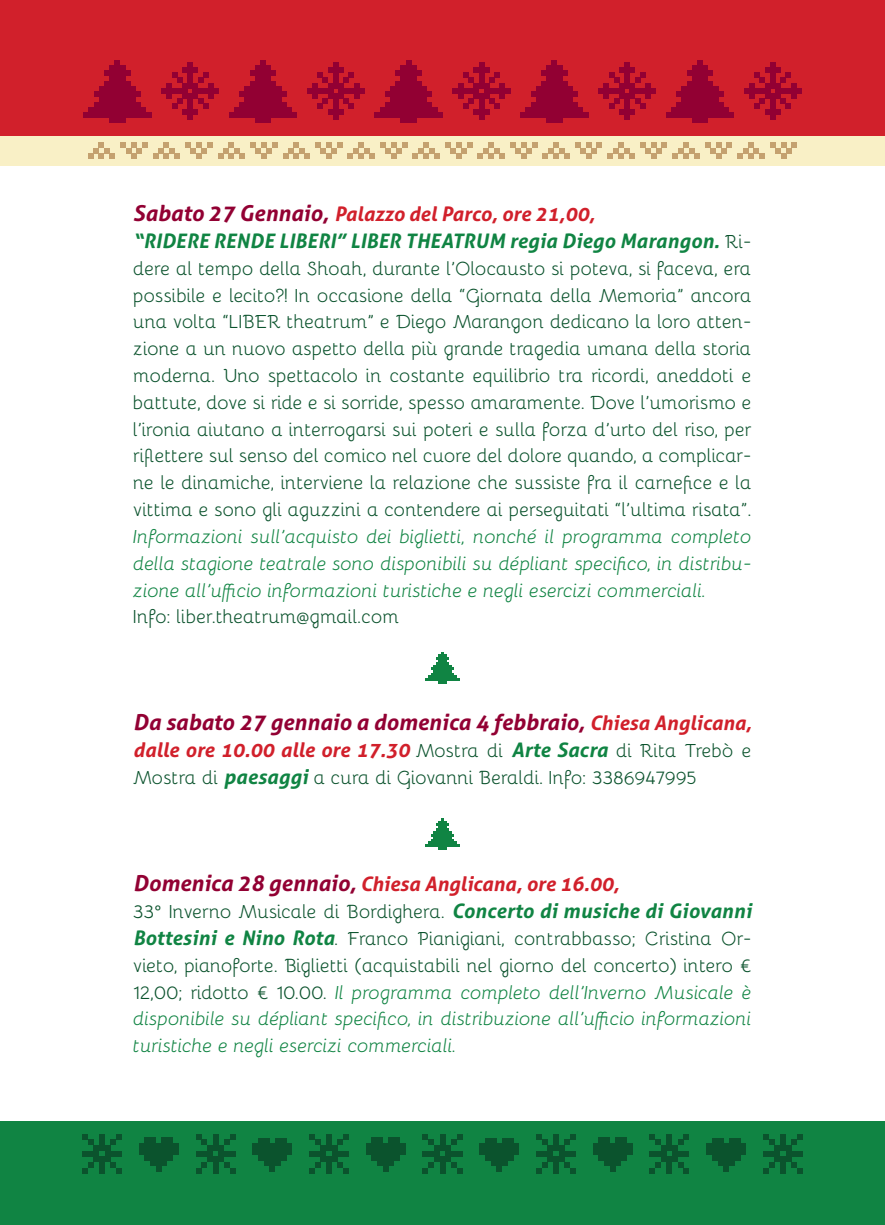
<style>
.page{position:relative;width:885px;height:1225px;background:#fff}
.page>*{position:absolute;margin:0;border:0;box-sizing:border-box;transform-origin:0 0}
.t1{font:italic 700 22px "Aller";color:#920033}
.t2{font:italic 700 20px "Aller";color:#d1202b}
.t3{font:italic 700 20px/26.8px "Aller";letter-spacing:.01em;color:#108443}
.t4{font:19px/26.8px "Bellota";color:#0b532d;text-align:justify}
.t5{font:italic 19px/26.8px "Bellota";letter-spacing:-.01em;color:#108443;text-align:justify}
.s1{font-size:22px;color:#920033}
.s2{color:#d1202b}
.s3{font-family:"Bellota";font-weight:400;font-style:normal;font-size:19px;color:#0b532d}
.s4{font-size:20px;color:#d1202b}
.s5{color:#108443}
.s6{font-family:"Aller";font-weight:700;font-style:italic;font-size:20px;color:#108443}
.s7{font-style:italic;color:#108443}
</style>
<div class="page">
<svg style="left:425px;top:652px;width:34px;height:31px"></svg>
<svg style="left:425px;top:818px;width:34px;height:31px"></svg>
<div style="left:0;top:0;width:884px;height:137px;background:#d1202b"></div>
<div style="left:0;top:136px;width:884px;height:29px;background:#f9f0c6"></div>
<svg style="left:88px;top:143px;width:59px;height:16px"></svg>
<svg style="left:153px;top:143px;width:59px;height:16px"></svg>
<svg style="left:218px;top:143px;width:59px;height:16px"></svg>
<svg style="left:283px;top:143px;width:59px;height:16px"></svg>
<svg style="left:348px;top:143px;width:156px;height:16px"></svg>
<svg style="left:510px;top:143px;width:59px;height:16px"></svg>
<svg style="left:575px;top:143px;width:59px;height:16px"></svg>
<svg style="left:640px;top:143px;width:59px;height:16px"></svg>
<svg style="left:705px;top:143px;width:92px;height:16px"></svg>
<svg style="left:84px;top:60px;width:67px;height:63px"></svg>
<svg style="left:229px;top:60px;width:68px;height:63px"></svg>
<svg style="left:375px;top:60px;width:67px;height:63px"></svg>
<svg style="left:520px;top:60px;width:68px;height:63px"></svg>
<svg style="left:666px;top:60px;width:67px;height:63px"></svg>
<svg style="left:162px;top:62px;width:57px;height:57px"></svg>
<svg style="left:307px;top:62px;width:57px;height:57px"></svg>
<svg style="left:453px;top:62px;width:57px;height:57px"></svg>
<svg style="left:598px;top:62px;width:57px;height:57px"></svg>
<svg style="left:744px;top:62px;width:57px;height:57px"></svg>
<div style="left:0;top:1121px;width:884px;height:104px;background:#108443"></div>
<svg style="left:82px;top:1134px;width:40px;height:39px"></svg>
<div style="left:162px;top:1137px;width:5px;height:17px;background:#0b532d"></div>
<div style="left:167px;top:1137px;width:6px;height:17px;background:#0b532d"></div>
<div style="left:150px;top:1137px;width:6px;height:17px;background:#0b532d"></div>
<div style="left:145px;top:1137px;width:5px;height:17px;background:#0b532d"></div>
<svg style="left:139px;top:1143px;width:40px;height:28px"></svg>
<svg style="left:196px;top:1134px;width:39px;height:39px"></svg>
<div style="left:252px;top:1143px;width:34px;height:6px;background:#0b532d"></div>
<div style="left:252px;top:1149px;width:34px;height:5px;background:#0b532d"></div>
<svg style="left:258px;top:1138px;width:34px;height:28px"></svg>
<div style="left:269px;top:1160px;width:6px;height:11px;background:#0b532d"></div>
<svg style="left:309px;top:1134px;width:40px;height:39px"></svg>
<div style="left:388px;top:1137px;width:6px;height:17px;background:#0b532d"></div>
<div style="left:394px;top:1137px;width:6px;height:17px;background:#0b532d"></div>
<div style="left:377px;top:1137px;width:6px;height:17px;background:#0b532d"></div>
<div style="left:371px;top:1137px;width:6px;height:17px;background:#0b532d"></div>
<svg style="left:366px;top:1143px;width:5px;height:11px"></svg>
<div style="left:371px;top:1154px;width:23px;height:6px;background:#0b532d"></div>
<svg style="left:377px;top:1143px;width:28px;height:28px"></svg>
<svg style="left:422px;top:1134px;width:40px;height:39px"></svg>
<div style="left:479px;top:1143px;width:34px;height:6px;background:#0b532d"></div>
<div style="left:479px;top:1149px;width:34px;height:5px;background:#0b532d"></div>
<svg style="left:485px;top:1138px;width:34px;height:28px"></svg>
<div style="left:496px;top:1160px;width:6px;height:11px;background:#0b532d"></div>
<svg style="left:536px;top:1134px;width:39px;height:39px"></svg>
<div style="left:615px;top:1137px;width:6px;height:17px;background:#0b532d"></div>
<div style="left:621px;top:1137px;width:5px;height:17px;background:#0b532d"></div>
<div style="left:604px;top:1137px;width:5px;height:17px;background:#0b532d"></div>
<div style="left:598px;top:1137px;width:6px;height:17px;background:#0b532d"></div>
<svg style="left:593px;top:1143px;width:5px;height:11px"></svg>
<div style="left:598px;top:1154px;width:23px;height:6px;background:#0b532d"></div>
<svg style="left:604px;top:1143px;width:28px;height:28px"></svg>
<svg style="left:649px;top:1134px;width:40px;height:39px"></svg>
<div style="left:706px;top:1143px;width:34px;height:6px;background:#0b532d"></div>
<div style="left:706px;top:1149px;width:34px;height:5px;background:#0b532d"></div>
<svg style="left:712px;top:1138px;width:34px;height:28px"></svg>
<div style="left:723px;top:1160px;width:6px;height:11px;background:#0b532d"></div>
<svg style="left:763px;top:1134px;width:39px;height:39px"></svg>
<p class="t3" style="left:133px;top:200px;width:619px"><span class="s1">Sabato 27 Gennaio,</span> <span class="s2">Palazzo del Parco, ore 21,00,<br></span>“RIDERE RENDE LIBERI” LIBER THEATRUM regia Diego Marangon. <span class="s3">Ri-</span></p>
<p class="t4" style="left:133px;top:253px;width:620px">dere al tempo della Shoah, durante l’Olocausto si poteva, si faceva, era possibile e lecito?! In occasione della “Giornata della Memoria” ancora una volta “LIBER theatrum” e Diego Marangon dedicano la loro atten&shy;zione a un nuovo aspetto della più grande tragedia umana della storia moderna. Uno spettacolo in costante equilibrio tra ricordi, aneddoti e battute, dove si ride e si sorride, spesso amaramente. Dove l’umorismo e l’ironia aiutano a interrogarsi sui poteri e sulla forza d’urto del riso, per riflettere sul senso del comico nel cuore del dolore quando, a complicar&shy;ne le dinamiche, interviene la relazione che sussiste fra il carnefice e la vittima e sono gli aguzzini a contendere ai perseguitati “l’ultima risata”.</p>
<p class="t5" style="left:133px;top:522px;width:619px">Informazioni sull’acquisto dei biglietti, nonché il programma completo della stagione teatrale sono disponibili su dépliant specifico, in distribu&shy;zione all’ufficio informazioni turistiche e negli esercizi commerciali.</p>
<p class="t4" style="left:133px;top:602px;width:267px">Info: liber.theatrum@gmail.com</p>
<p class="t1" style="left:133px;top:709px;width:619px">Da sabato 27 gennaio a domenica 4 febbraio, <span class="s4">Chiesa Anglicana,</span></p>
<p class="t2" style="left:133px;top:737px;width:619px">dalle ore 10.00 alle ore 17.30 <span class="s3">Mostra di</span> <span class="s5">Arte Sacra</span> <span class="s3">di Rita Trebò e</span></p>
<p class="t4" style="left:133px;top:763px;width:565px">Mostra di <span class="s6">paesaggi</span> a cura di Giovanni Beraldi. Info: 3386947995</p>
<p class="t2" style="left:133px;top:871px;width:487px"><span class="s1">Domenica 28 gennaio,</span> Chiesa Anglicana, ore 16.00,</p>
<p class="t4" style="left:133px;top:897px;width:619px">33° Inverno Musicale di Bordighera. <span class="s6">Concerto di musiche di Giovanni Bottesini e Nino Rota</span>. Franco Pianigiani, contrabbasso; Cristina Or&shy;vieto, pianoforte. Biglietti (acquistabili nel giorno del concerto) intero € 12,00; ridotto € 10.00. <span class="s7">Il programma completo dell’Inverno Musicale è disponibile su dépliant specifico, in distribuzione all’ufficio informazioni turistiche e negli esercizi commerciali.</span></p>
</div>
